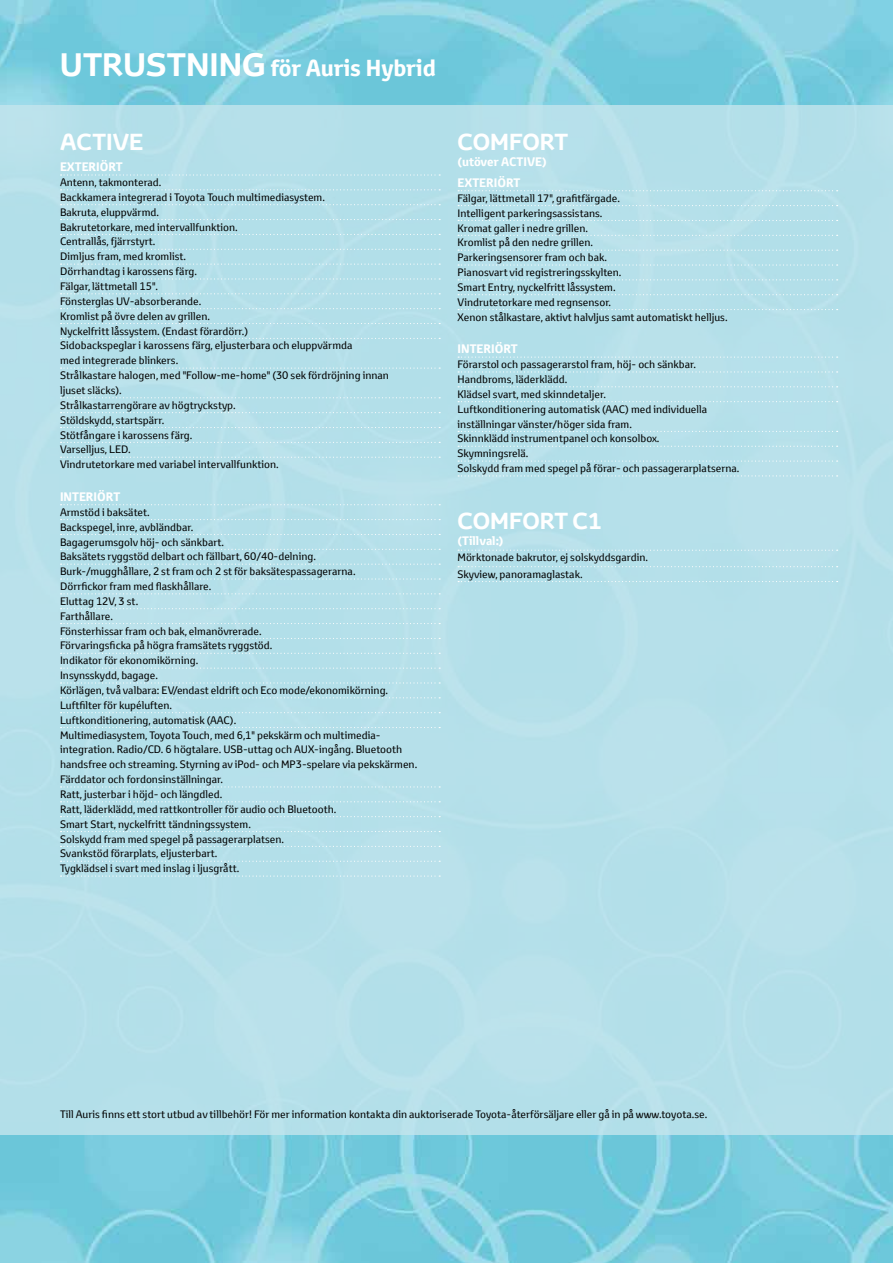
<style>
.page{position:relative;width:893px;height:1263px;background:#fff}
.page>*{position:absolute;margin:0;border:0;box-sizing:border-box;transform-origin:0 0}
.t1{font:700 22.5px "Toyota Text";color:#fff}
.t2{font:700 22.5px "Toyota Display";color:#fff}
.t3{font:700 12px/21px "Toyota Text";color:#fff}
.t4{font:10.5px/14.9px "Toyota Text";color:#000}
.s1{font-family:"Toyota Display";font-size:31.5px}
</style>
<div class="page">
<img style="left:0;top:0;width:893px;height:1263px">
<div style="left:0;top:105px;width:893px;height:1030px;background:#b4e0e9"></div>
<svg style="left:61px;top:174px;width:379px;height:2px"></svg>
<svg style="left:61px;top:189px;width:379px;height:1px"></svg>
<svg style="left:61px;top:204px;width:379px;height:1px"></svg>
<svg style="left:61px;top:219px;width:379px;height:1px"></svg>
<svg style="left:61px;top:234px;width:379px;height:1px"></svg>
<svg style="left:61px;top:249px;width:379px;height:1px"></svg>
<svg style="left:61px;top:264px;width:379px;height:1px"></svg>
<svg style="left:61px;top:278px;width:379px;height:2px"></svg>
<svg style="left:61px;top:293px;width:379px;height:1px"></svg>
<svg style="left:61px;top:308px;width:379px;height:1px"></svg>
<svg style="left:61px;top:323px;width:379px;height:1px"></svg>
<svg style="left:61px;top:338px;width:379px;height:1px"></svg>
<svg style="left:61px;top:367px;width:379px;height:2px"></svg>
<svg style="left:61px;top:397px;width:379px;height:1px"></svg>
<svg style="left:61px;top:412px;width:379px;height:1px"></svg>
<svg style="left:61px;top:427px;width:379px;height:1px"></svg>
<svg style="left:61px;top:442px;width:379px;height:1px"></svg>
<svg style="left:61px;top:457px;width:379px;height:1px"></svg>
<svg style="left:61px;top:504px;width:379px;height:1px"></svg>
<svg style="left:61px;top:519px;width:379px;height:1px"></svg>
<svg style="left:61px;top:534px;width:379px;height:1px"></svg>
<svg style="left:61px;top:549px;width:379px;height:1px"></svg>
<svg style="left:61px;top:564px;width:379px;height:1px"></svg>
<svg style="left:61px;top:578px;width:379px;height:2px"></svg>
<svg style="left:61px;top:593px;width:379px;height:1px"></svg>
<svg style="left:61px;top:608px;width:379px;height:1px"></svg>
<svg style="left:61px;top:623px;width:379px;height:1px"></svg>
<svg style="left:61px;top:638px;width:379px;height:1px"></svg>
<svg style="left:61px;top:653px;width:379px;height:1px"></svg>
<svg style="left:61px;top:667px;width:379px;height:2px"></svg>
<svg style="left:61px;top:682px;width:379px;height:1px"></svg>
<svg style="left:61px;top:697px;width:379px;height:1px"></svg>
<svg style="left:61px;top:712px;width:379px;height:1px"></svg>
<svg style="left:61px;top:727px;width:379px;height:1px"></svg>
<svg style="left:61px;top:786px;width:379px;height:1px"></svg>
<svg style="left:61px;top:801px;width:379px;height:1px"></svg>
<svg style="left:61px;top:816px;width:379px;height:1px"></svg>
<svg style="left:61px;top:831px;width:379px;height:1px"></svg>
<svg style="left:61px;top:846px;width:379px;height:1px"></svg>
<svg style="left:61px;top:861px;width:379px;height:1px"></svg>
<svg style="left:61px;top:875px;width:379px;height:2px"></svg>
<svg style="left:458px;top:190px;width:380px;height:1px"></svg>
<svg style="left:458px;top:205px;width:380px;height:1px"></svg>
<svg style="left:458px;top:220px;width:380px;height:1px"></svg>
<svg style="left:458px;top:235px;width:380px;height:1px"></svg>
<svg style="left:458px;top:250px;width:380px;height:1px"></svg>
<svg style="left:458px;top:264px;width:380px;height:2px"></svg>
<svg style="left:458px;top:279px;width:380px;height:1px"></svg>
<svg style="left:458px;top:294px;width:380px;height:1px"></svg>
<svg style="left:458px;top:309px;width:380px;height:1px"></svg>
<svg style="left:458px;top:357px;width:380px;height:1px"></svg>
<svg style="left:458px;top:371px;width:380px;height:1px"></svg>
<svg style="left:458px;top:386px;width:380px;height:1px"></svg>
<svg style="left:458px;top:401px;width:380px;height:1px"></svg>
<svg style="left:458px;top:431px;width:380px;height:1px"></svg>
<svg style="left:458px;top:446px;width:380px;height:1px"></svg>
<svg style="left:458px;top:460px;width:380px;height:2px"></svg>
<svg style="left:458px;top:475px;width:380px;height:1px"></svg>
<svg style="left:458px;top:550px;width:380px;height:1px"></svg>
<svg style="left:458px;top:566px;width:380px;height:1px"></svg>
<svg style="left:458px;top:581px;width:380px;height:1px"></svg>
<h1 class="t1" style="left:60px;top:53px;width:378px"><span class="s1">UTRUSTNING</span> för Auris Hybrid</h1>
<h1 class="t2" style="left:60px;top:127px;width:85px">ACTIVE</h1>
<p class="t3" style="left:60px;top:156px;width:64px">EXTERIÖRT</p>
<p class="t4" style="left:60px;top:175px;width:331px">Antenn, takmonterad.<br>Backkamera integrerad i Toyota Touch multimediasystem.<br>Bakruta, eluppvärmd.<br>Bakrutetorkare, med intervallfunktion.<br>Centrallås, fjärrstyrt.<br>Dimljus fram, med kromlist.<br>Dörrhandtag i karossens färg.<br>Fälgar, lättmetall 15".<br>Fönsterglas UV-absorberande.<br>Kromlist på övre delen av grillen.<br>Nyckelfritt låssystem. (Endast förardörr.)<br>Sidobackspeglar i karossens färg, eljusterbara och eluppvärmda<br>med integrerade blinkers.<br>Strålkastare halogen, med "Follow-me-home" (30 sek fördröjning innan ljuset släcks).<br>Strålkastarrengörare av högtryckstyp.<br>Stöldskydd, startspärr.<br>Stötfångare i karossens färg.<br>Varselljus, LED.<br>Vindrutetorkare med variabel intervallfunktion.</p>
<p class="t3" style="left:60px;top:486px;width:62px">INTERIÖRT</p>
<p class="t4" style="left:60px;top:504px;width:359px">Armstöd i baksätet.<br>Backspegel, inre, avbländbar.<br>Bagagerumsgolv höj- och sänkbart.<br>Baksätets ryggstöd delbart och fällbart, 60/40-delning.<br>Burk-/mugghållare, 2 st fram och 2 st för baksätespassagerarna.<br>Dörrfickor fram med flaskhållare.<br>Eluttag 12V, 3 st.<br>Farthållare.<br>Fönsterhissar fram och bak, elmanövrerade.<br>Förvaringsficka på högra framsätets ryggstöd.<br>Indikator för ekonomikörning.<br>Insynsskydd, bagage.<br>Körlägen, två valbara: EV/endast eldrift och Eco mode/ekonomikörning.<br>Luftfilter för kupéluften.<br>Luftkonditionering, automatisk (AAC).<br>Multimediasystem, Toyota Touch, med 6,1" pekskärm och multimedia&shy;integration. Radio/CD. 6 högtalare. USB-uttag och AUX-ingång. Bluetooth handsfree och streaming. Styrning av iPod- och MP3-spelare via pekskärmen.<br>Färddator och fordonsinställningar.<br>Ratt, justerbar i höjd- och längdled.<br>Ratt, läderklädd, med rattkontroller för audio och Bluetooth.<br>Smart Start, nyckelfritt tändningssystem.<br>Solskydd fram med spegel på passagerarplatsen.<br>Svankstöd förarplats, eljusterbart.<br>Tygklädsel i svart med inslag i ljusgrått.</p>
<h1 class="t2" style="left:458px;top:127px;width:112px">COMFORT</h1>
<p class="t3" style="left:458px;top:151px;width:91px">(utöver Acti ve)<br>EXTERIÖRT</p>
<p class="t4" style="left:458px;top:190px;width:272px">Fälgar, lättmetall 17", grafitfärgade.<br>Intelligent parkeringsassistans.<br>Kromat galler i nedre grillen.<br>Kromlist på den nedre grillen.<br>Parkeringsensorer fram och bak.<br>Pianosvart vid registreringsskylten.<br>Smart Entry, nyckelfritt låssystem.<br>Vindrutetorkare med regnsensor.<br>Xenon stålkastare, aktivt halvljus samt automatiskt helljus.</p>
<p class="t3" style="left:458px;top:339px;width:62px">INTERIÖRT</p>
<p class="t4" style="left:458px;top:357px;width:283px">Förarstol och passagerarstol fram, höj- och sänkbar.<br>Handbroms, läderklädd.<br>Klädsel svart, med skinndetaljer.<br>Luftkonditionering automatisk (AAC) med individuella inställningar vänster/höger sida fram.<br>Skinnklädd instrumentpanel och konsolbox.<br>Skymningsrelä.<br>Solskydd fram med spegel på förar- och passagerarplatserna.</p>
<h1 class="t2" style="left:458px;top:505px;width:32px">COMFORT</h1>
<h1 class="t2" style="left:572px;top:505px;width:30px">C1</h1>
<p class="t3" style="left:458px;top:530px;width:48px">(Tillval:)</p>
<p class="t4" style="left:458px;top:549px;width:192px;line-height:16.5px">Mörktonade bakrutor, ej solskyddsgardin.<br>Skyview, panoramaglastak.</p>
<p class="t4" style="left:60px;top:1107px;width:649px">Till Auris finns ett stort utbud av tillbehör! För mer information kontakta din auktoriserade Toyota-återförsäljare eller gå in på www.toyota.se.</p>
</div>
